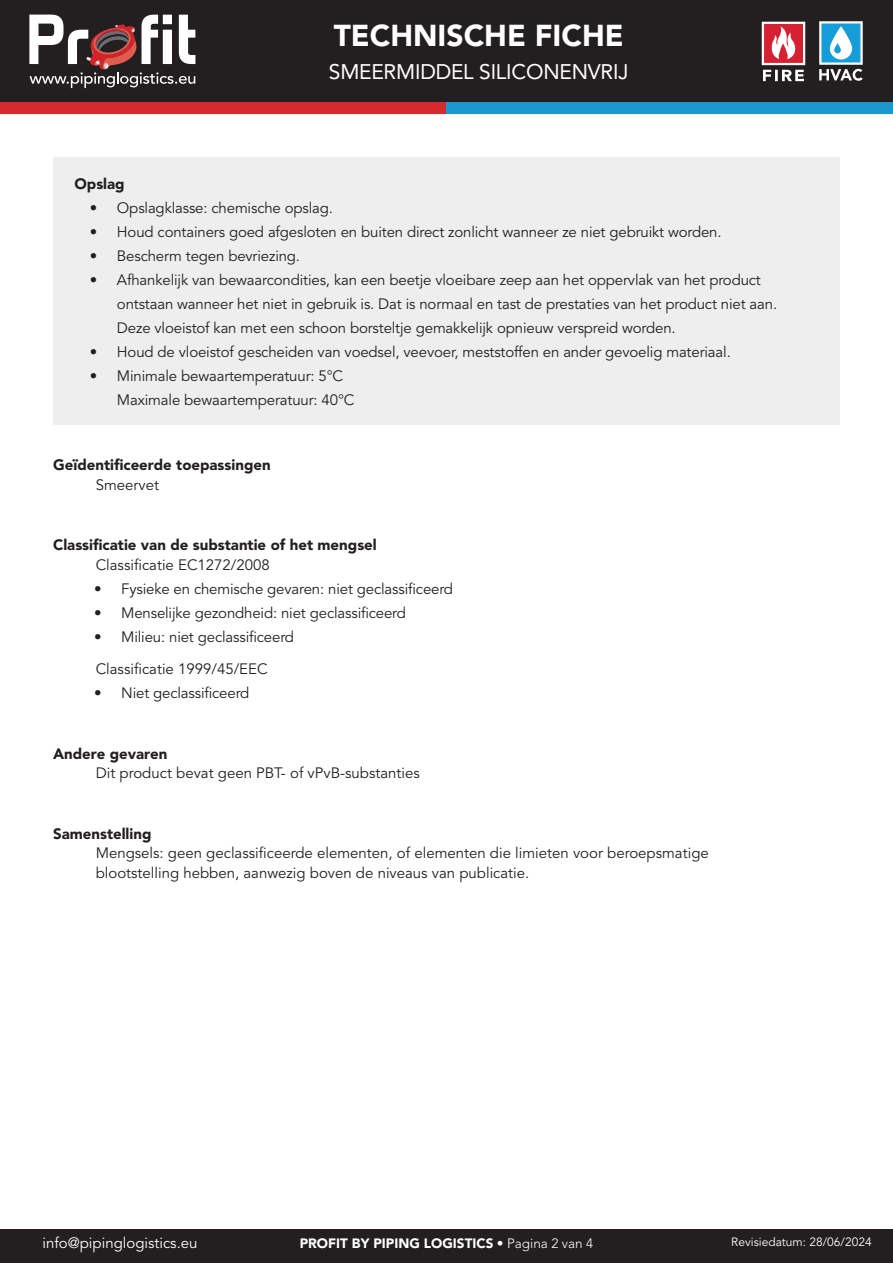
<style>
.page{position:relative;width:893px;height:1263px;background:#fff}
.page>*{position:absolute;margin:0;border:0;box-sizing:border-box;transform-origin:0 0}
.t1{font:900 30px "Avenir LT Std";color:#fff}
.t2{font:21px "Avenir LT Std";letter-spacing:-.01em;color:#fff}
.Lopende_tekst_-_links_inspringen{font:15px/24px "Avenir LT Std";letter-spacing:-.01em;color:#231f20}
.Titles{font:900 15px "Avenir LT Std";color:#231f20}
.t3{font:15px "Avenir LT Std";color:#fff}
.t4{font:900 13.5px "Avenir LT Std";color:#fff}
.t5{font:12px "Avenir LT Std";color:#fff}
.s1{font-weight:300}
</style>
<div class="page">
<div style="left:53px;top:157px;width:787px;height:267px;background:#eeeeef"></div>
<div style="left:0;top:1229px;width:893px;height:34px;background:#231f20"></div>
<div style="left:0;top:0;width:893px;height:103px;background:#231f20"></div>
<svg style="left:29px;top:15px;width:166px;height:73px"></svg>
<div style="left:0;top:103px;width:446px;height:11px;background:#d52b2e"></div>
<div style="left:446px;top:103px;width:447px;height:11px;background:#1c98ce"></div>
<svg style="left:762px;top:22px;width:43px;height:59px"></svg>
<svg style="left:819px;top:21px;width:44px;height:60px"></svg>
<h1 class="t1" style="left:334px;top:17px;width:291px">TECHNISCHE FICHE</h1>
<h2 class="t2" style="left:329px;top:59px;width:301px">SMEERMIDDEL SILICONENVRIJ</h2>
<p class="Titles" style="left:74px;top:174px;width:52px">Opslag</p>
<p class="Lopende_tekst_-_links_inspringen" style="left:90px;top:196px;width:245px">• Opslagklasse: chemische opslag.</p>
<p class="Lopende_tekst_-_links_inspringen" style="left:90px;top:220px;width:633px">• Houd containers goed afgesloten en buiten direct zonlicht wanneer ze niet gebruikt worden.</p>
<p class="Lopende_tekst_-_links_inspringen" style="left:90px;top:244px;width:212px">• Bescherm tegen bevriezing.</p>
<p class="Lopende_tekst_-_links_inspringen" style="left:117px;top:268px;width:662px;text-indent:-27px">• Afhankelijk van bewaarcondities, kan een beetje vloeibare zeep aan het oppervlak van het product ontstaan wanneer het niet in gebruik is. Dat is normaal en tast de prestaties van het product niet aan.<br>Deze vloeistof kan met een schoon borsteltje gemakkelijk opnieuw verspreid worden.</p>
<p class="Lopende_tekst_-_links_inspringen" style="left:90px;top:340px;width:642px">• Houd de vloeistof gescheiden van voedsel, veevoer, meststoffen en ander gevoelig materiaal.</p>
<p class="Lopende_tekst_-_links_inspringen" style="left:117px;top:364px;width:239px;text-indent:-27px">• Minimale bewaartemperatuur: 5°C<br>Maximale bewaartemperatuur: 40°C</p>
<p class="Titles" style="left:53px;top:456px;width:219px">Geïdentificeerde toepassingen</p>
<p class="Lopende_tekst_-_links_inspringen" style="left:96px;top:473px;width:65px">Smeervet</p>
<p class="Titles" style="left:53px;top:536px;width:325px">Classificatie van de substantie of het mengsel</p>
<p class="Lopende_tekst_-_links_inspringen" style="left:96px;top:553px;width:176px">Classificatie EC1272/2008</p>
<p class="Lopende_tekst_-_links_inspringen" style="left:94px;top:577px;width:360px">• Fysieke en chemische gevaren: niet geclassificeerd</p>
<p class="Lopende_tekst_-_links_inspringen" style="left:94px;top:601px;width:313px">• Menselijke gezondheid: niet geclassificeerd</p>
<p class="Lopende_tekst_-_links_inspringen" style="left:94px;top:625px;width:201px">• Milieu: niet geclassificeerd</p>
<p class="Lopende_tekst_-_links_inspringen" style="left:96px;top:657px;width:173px">Classificatie 1999/45/EEC</p>
<p class="Lopende_tekst_-_links_inspringen" style="left:94px;top:681px;width:157px">• Niet geclassificeerd</p>
<p class="Titles" style="left:53px;top:744px;width:116px">Andere gevaren</p>
<p class="Lopende_tekst_-_links_inspringen" style="left:96px;top:761px;width:326px">Dit product bevat geen PBT- of vPvB-substanties</p>
<p class="Titles" style="left:53px;top:824px;width:100px">Samenstelling</p>
<p class="Lopende_tekst_-_links_inspringen" style="left:96px;top:844px;width:615px;line-height:19.5px">Mengsels: geen geclassificeerde elementen, of elementen die limieten voor beroepsmatige blootstelling hebben, aanwezig boven de niveaus van publicatie.</p>
<p class="t3" style="left:43px;top:1234px;width:157px">info@pipinglogistics.eu</p>
<p class="t4" style="left:300px;top:1235px;width:295px">PROFIT BY PIPING LOGISTICS <span class="s1">• Pagina 2 van 4</span></p>
<p class="t5" style="left:731px;top:1235px;width:142px">Revisiedatum: 28/06/2024</p>
</div>
